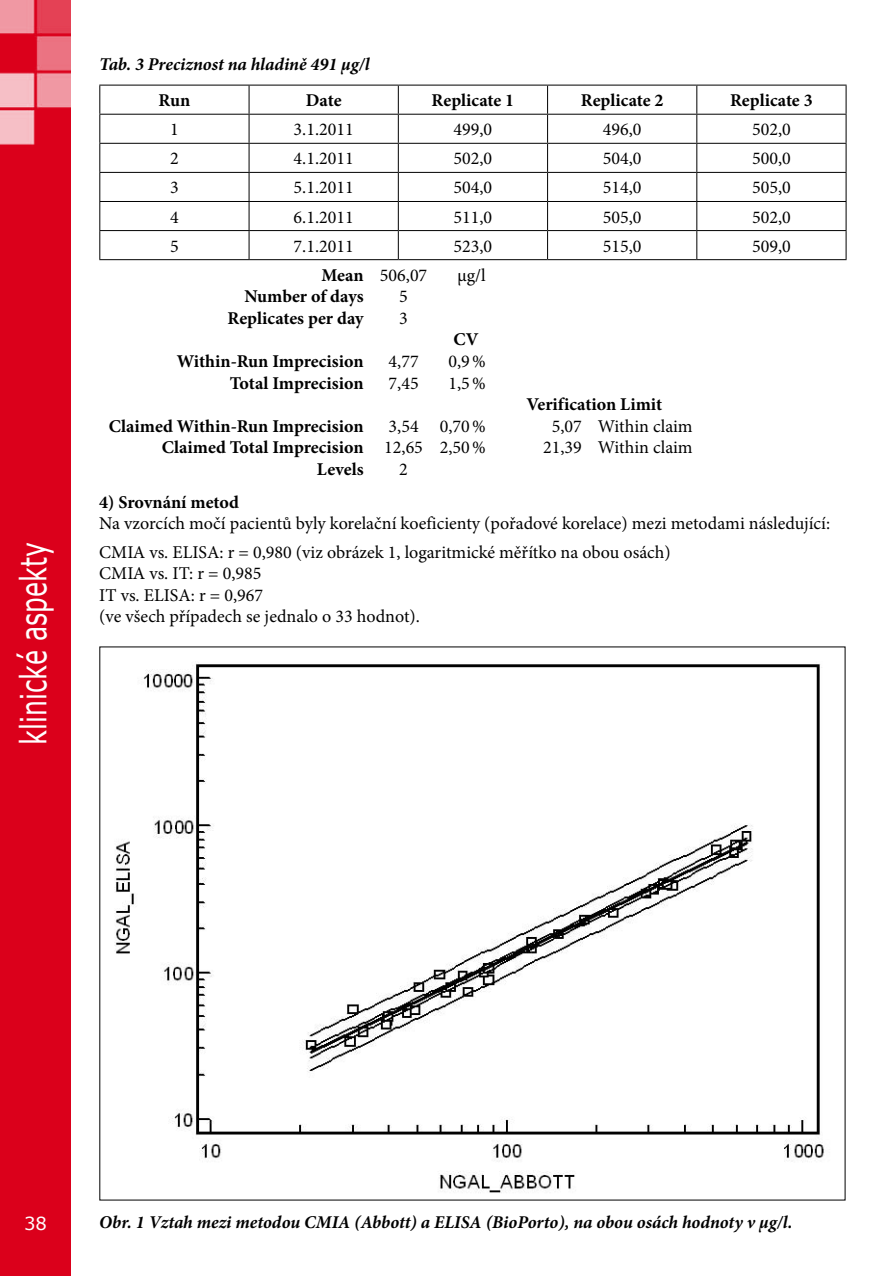
<style>
.page{position:relative;width:891px;height:1276px;background:#fff}
.page>*{position:absolute;margin:0;border:0;box-sizing:border-box;transform-origin:0 0}
.t1{font:36px "Verdana";color:#fff;scale:.7 1}
.t2{font:18px/21.6px "Minion Pro";color:#000}
.t3{font:700 18px "Minion Pro";color:#000}
.t4{font:italic 700 18px "Minion Pro";letter-spacing:-.005em;color:#000}
.t5{font:18px "Verdana";color:#fff}
.s1{font-weight:700}
.s2{font-weight:400}
</style>
<div class="page">
<img style="left:0;top:0;width:71px;height:1276px">
<hr style="left:99px;top:85px;width:150px;height:1px;background:#000">
<hr style="left:249px;top:85px;width:149px;height:1px;background:#000">
<hr style="left:398px;top:85px;width:149px;height:1px;background:#000">
<hr style="left:547px;top:85px;width:149px;height:1px;background:#000">
<hr style="left:696px;top:85px;width:150px;height:1px;background:#000">
<hr style="left:99px;top:114px;width:150px;height:1px;background:#000">
<hr style="left:249px;top:114px;width:149px;height:1px;background:#000">
<hr style="left:398px;top:114px;width:149px;height:1px;background:#000">
<hr style="left:547px;top:114px;width:149px;height:1px;background:#000">
<hr style="left:696px;top:114px;width:150px;height:1px;background:#000">
<hr style="left:99px;top:143px;width:150px;height:1px;background:#000">
<hr style="left:249px;top:143px;width:149px;height:1px;background:#000">
<hr style="left:398px;top:143px;width:149px;height:1px;background:#000">
<hr style="left:547px;top:143px;width:149px;height:1px;background:#000">
<hr style="left:696px;top:143px;width:150px;height:1px;background:#000">
<hr style="left:99px;top:172px;width:150px;height:1px;background:#000">
<hr style="left:249px;top:172px;width:149px;height:1px;background:#000">
<hr style="left:398px;top:172px;width:149px;height:1px;background:#000">
<hr style="left:547px;top:172px;width:149px;height:1px;background:#000">
<hr style="left:696px;top:172px;width:150px;height:1px;background:#000">
<hr style="left:99px;top:201px;width:150px;height:1px;background:#000">
<hr style="left:249px;top:201px;width:149px;height:1px;background:#000">
<hr style="left:398px;top:201px;width:149px;height:1px;background:#000">
<hr style="left:547px;top:201px;width:149px;height:1px;background:#000">
<hr style="left:696px;top:201px;width:150px;height:1px;background:#000">
<hr style="left:99px;top:230px;width:150px;height:1px;background:#000">
<svg style="left:99px;top:86px;width:1px;height:173px"></svg>
<hr style="left:249px;top:230px;width:149px;height:1px;background:#000">
<svg style="left:248px;top:86px;width:1px;height:173px"></svg>
<hr style="left:398px;top:230px;width:149px;height:1px;background:#000">
<svg style="left:397px;top:86px;width:1px;height:173px"></svg>
<hr style="left:547px;top:230px;width:149px;height:1px;background:#000">
<svg style="left:547px;top:86px;width:1px;height:173px"></svg>
<hr style="left:696px;top:230px;width:150px;height:1px;background:#000">
<svg style="left:696px;top:86px;width:1px;height:173px"></svg>
<svg style="left:845px;top:86px;width:1px;height:173px"></svg>
<hr style="left:99px;top:259px;width:150px;height:1px;background:#000">
<hr style="left:249px;top:259px;width:149px;height:1px;background:#000">
<hr style="left:398px;top:259px;width:149px;height:1px;background:#000">
<hr style="left:547px;top:259px;width:149px;height:1px;background:#000">
<hr style="left:696px;top:259px;width:150px;height:1px;background:#000">
<img style="left:115px;top:663px;width:709px;height:530px">
<h1 class="t1" style="left:10px;top:745px;width:290px;rotate:-90deg">klinické aspekty</h1>
<p class="t4" style="left:99px;top:51px;width:272px">Tab. 3 Preciznost na hladině 491 µg/l</p>
<p class="t3" style="left:158px;top:88px;width:33px">Run</p>
<p class="t3" style="left:306px;top:88px;width:37px">Date</p>
<p class="t3" style="left:431px;top:88px;width:84px">Replicate 1</p>
<p class="t3" style="left:580px;top:88px;width:84px">Replicate 2</p>
<p class="t3" style="left:729px;top:88px;width:84px">Replicate 3</p>
<p class="t2" style="left:170px;top:119px;width:10px">1</p>
<p class="t2" style="left:293px;top:119px;width:62px">3.1.2011</p>
<p class="t2" style="left:453px;top:119px;width:40px">499,0</p>
<p class="t2" style="left:602px;top:119px;width:40px">496,0</p>
<p class="t2" style="left:751px;top:119px;width:40px">502,0</p>
<p class="t2" style="left:170px;top:148px;width:10px">2</p>
<p class="t2" style="left:293px;top:148px;width:62px">4.1.2011</p>
<p class="t2" style="left:453px;top:148px;width:40px">502,0</p>
<p class="t2" style="left:602px;top:148px;width:40px">504,0</p>
<p class="t2" style="left:751px;top:148px;width:40px">500,0</p>
<p class="t2" style="left:170px;top:177px;width:10px">3</p>
<p class="t2" style="left:293px;top:177px;width:62px">5.1.2011</p>
<p class="t2" style="left:453px;top:177px;width:40px">504,0</p>
<p class="t2" style="left:602px;top:177px;width:40px">514,0</p>
<p class="t2" style="left:751px;top:177px;width:40px">505,0</p>
<p class="t2" style="left:170px;top:206px;width:10px">4</p>
<p class="t2" style="left:293px;top:206px;width:62px">6.1.2011</p>
<p class="t2" style="left:453px;top:206px;width:40px">511,0</p>
<p class="t2" style="left:602px;top:206px;width:40px">505,0</p>
<p class="t2" style="left:751px;top:206px;width:40px">502,0</p>
<p class="t2" style="left:170px;top:235px;width:10px">5</p>
<p class="t2" style="left:293px;top:235px;width:62px">7.1.2011</p>
<p class="t2" style="left:453px;top:235px;width:40px">523,0</p>
<p class="t2" style="left:602px;top:235px;width:40px">515,0</p>
<p class="t2" style="left:751px;top:235px;width:40px">509,0</p>
<p class="t2" style="left:321px;top:264px;width:107px"><span class="s1">Mean</span> 506,07</p>
<p class="t2" style="left:457px;top:264px;width:30px">µg/l</p>
<p class="t3" style="left:244px;top:284px;width:121px">Number of days</p>
<p class="t2" style="left:399px;top:286px;width:10px">5</p>
<p class="t3" style="left:227px;top:305px;width:137px">Replicates per day</p>
<p class="t2" style="left:399px;top:307px;width:10px">3</p>
<p class="t3" style="left:453px;top:327px;width:26px">CV</p>
<p class="t3" style="left:177px;top:348px;width:188px">Within-Run Imprecision</p>
<p class="t2" style="left:388px;top:350px;width:32px">4,77</p>
<p class="t2" style="left:448px;top:350px;width:39px">0,9%</p>
<p class="t3" style="left:230px;top:370px;width:135px">Total Imprecision</p>
<p class="t2" style="left:388px;top:372px;width:32px">7,45</p>
<p class="t2" style="left:448px;top:372px;width:39px">1,5%</p>
<p class="t3" style="left:526px;top:392px;width:137px">Verification Limit</p>
<p class="t3" style="left:109px;top:413px;width:256px">Claimed Within-Run Imprecision</p>
<p class="t2" style="left:388px;top:415px;width:99px">3,54 0,70%</p>
<p class="t2" style="left:551px;top:415px;width:142px">5,07 Within claim</p>
<p class="t3" style="left:162px;top:435px;width:325px">Claimed Total Imprecision <span class="s2">12,65 2,50%</span></p>
<p class="t2" style="left:543px;top:437px;width:151px">21,39 Within claim</p>
<p class="t3" style="left:317px;top:456px;width:48px">Levels</p>
<p class="t2" style="left:399px;top:458px;width:10px">2</p>
<p class="t3" style="left:99px;top:489px;width:141px">4) Srovnání metod</p>
<p class="t2" style="left:99px;top:509px;width:732px;line-height:28.4px">Na vzorcích močí pacientů byly korelační koeficienty (pořadové korelace) mezi metodami následující:<br>CMIA vs. ELISA: r = 0,980 (viz obrázek 1, logaritmické měřítko na obou osách)</p>
<p class="t2" style="left:99px;top:563px;width:322px">CMIA vs. IT: r = 0,985<br>IT vs. ELISA: r = 0,967<br>(ve všech případech se jednalo o 33 hodnot).</p>
<p class="t5" style="left:24px;top:1211px;width:24px">38</p>
<p class="t4" style="left:99px;top:1209px;width:694px">Obr. 1 Vztah mezi metodou CMIA (Abbott) a ELISA (BioPorto), na obou osách hodnoty v µg/l.</p>
</div>
